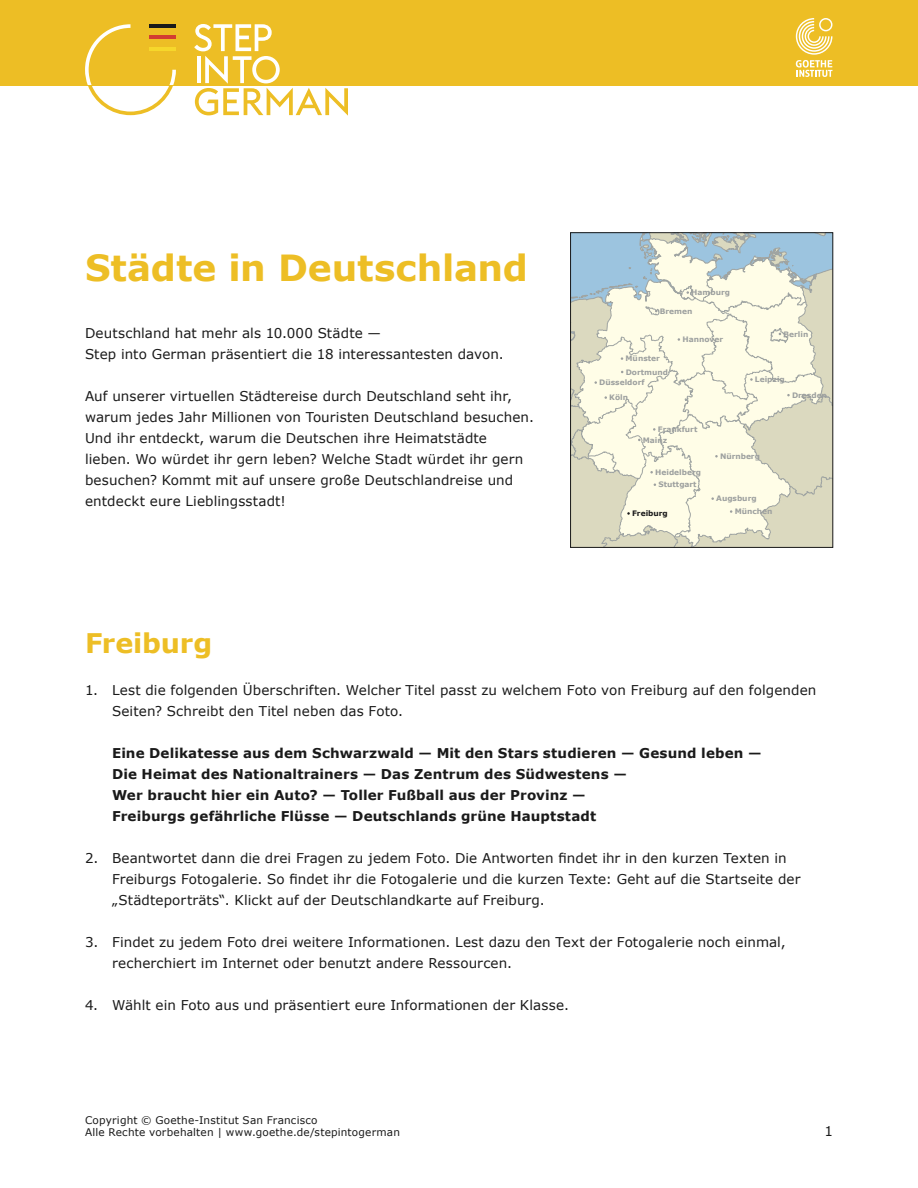
<style>
.page{position:relative;width:918px;height:1188px;background:#fff}
.page>*{position:absolute;margin:0;border:0;box-sizing:border-box;transform-origin:0 0}
.t1{font:700 36px "Verdana";letter-spacing:-.005em;color:#edbe25}
.t2{font:700 27px "Verdana";letter-spacing:-.005em;color:#edbe25}
.t3{font:13.5px/21px "Verdana";letter-spacing:.01em;color:#1a1a1a}
.t4{font:700 13.5px/21px "Verdana";letter-spacing:.01em;color:#1a1a1a}
.t5{font:10.5px/11.2px "Verdana";letter-spacing:.02em;color:#1a1a1a}
.t6{font:700 7.5px/13.4px "Verdana";color:#9da09f}
.t7{font:700 7.5px "Verdana";color:#1a1a1a}
</style>
<div class="page">
<svg style="left:572px;top:235px;width:259px;height:311px;background:#e5e8d7"></svg>
<div style="left:570px;top:233px;width:263px;height:315px;border:1px solid #1a1a1a"></div>
<div style="left:0;top:0;width:918px;height:85px;background:#edbe25"></div>
<svg style="left:796px;top:18px;width:36px;height:59px"></svg>
<svg style="left:194px;top:24px;width:154px;height:92px"></svg>
<svg style="left:85px;top:24px;width:91px;height:91px"></svg>
<h1 class="t1" style="left:85px;top:245px;width:445px">Städte in Deutschland</h1>
<p class="t3" style="left:85px;top:322px;width:420px">Deutschland hat mehr als 10.000 Städte —<br>Step into German präsentiert die 18 interessantesten davon.</p>
<p class="t3" style="left:85px;top:385px;width:450px">Auf unserer virtuellen Städtereise durch Deutschland seht ihr, warum jedes Jahr Millionen von Touristen Deutschland besuchen.<br>Und ihr entdeckt, warum die Deutschen ihre Heimatstädte lieben. Wo würdet ihr gern leben? Welche Stadt würdet ihr gern besuchen? Kommt mit auf unsere große Deutschlandreise und entdeckt eure Lieblingsstadt!</p>
<p class="t6" style="left:691px;top:286px;width:40px">Hamburg</p>
<p class="t6" style="left:660px;top:304px;width:34px">Bremen</p>
<p class="t6" style="left:682px;top:333px;width:42px">Hannover</p>
<p class="t6" style="left:626px;top:352px;width:44px">Münster<br>Dortmund</p>
<p class="t6" style="left:609px;top:391px;width:20px">Köln</p>
<p class="t6" style="left:599px;top:376px;width:47px">Düsseldorf</p>
<p class="t6" style="left:658px;top:422px;width:41px">Frankfurt</p>
<p class="t6" style="left:643px;top:433px;width:26px">Mainz</p>
<p class="t6" style="left:783px;top:327px;width:26px">Berlin</p>
<p class="t6" style="left:755px;top:373px;width:31px">Leipzig</p>
<p class="t6" style="left:792px;top:388px;width:36px">Dresden</p>
<p class="t6" style="left:655px;top:465px;width:47px">Heidelberg</p>
<p class="t6" style="left:658px;top:478px;width:40px">Stuttgart</p>
<p class="t7" style="left:632px;top:508px;width:37px">Freiburg</p>
<p class="t6" style="left:720px;top:449px;width:41px">Nürnberg</p>
<p class="t6" style="left:735px;top:492px;width:39px;line-height:12.9px;text-indent:-18px">Augsburg<br>München</p>
<h2 class="t2" style="left:85px;top:626px;width:129px">Freiburg</h2>
<p class="t3" style="left:112px;top:679px;width:706px;text-indent:-27px">1. Lest die folgenden Überschriften. Welcher Titel passt zu welchem Foto von Freiburg auf den folgenden<br>Seiten? Schreibt den Titel neben das Foto.</p>
<p class="t4" style="left:112px;top:742px;width:651px">Eine Delikatesse aus dem Schwarzwald — Mit den Stars studieren — Gesund leben — Die Heimat des Nationaltrainers — Das Zentrum des Südwestens —<br>Wer braucht hier ein Auto? — Toller Fußball aus der Provinz —<br>Freiburgs gefährliche Flüsse — Deutschlands grüne Hauptstadt</p>
<p class="t3" style="left:112px;top:847px;width:690px;text-indent:-27px">2. Beantwortet dann die drei Fragen zu jedem Foto. Die Antworten findet ihr in den kurzen Texten in<br>Freiburgs Fotogalerie. So findet ihr die Fotogalerie und die kurzen Texte: Geht auf die Startseite der „Städteporträts“. Klickt auf der Deutschlandkarte auf Freiburg.</p>
<p class="t3" style="left:112px;top:931px;width:675px;text-indent:-27px">3. Findet zu jedem Foto drei weitere Informationen. Lest dazu den Text der Fotogalerie noch einmal, recherchiert im Internet oder benutzt andere Ressourcen.</p>
<p class="t3" style="left:85px;top:994px;width:485px">4. Wählt ein Foto aus und präsentiert eure Informationen der Klasse.</p>
<p class="t5" style="left:85px;top:1115px;width:316px">Copyright © Goethe-Institut San Francisco<br>Alle Rechte vorbehalten | www.goethe.de/stepintogerman</p>
<p class="t3" style="left:824px;top:1120px;width:10px">1</p>
</div>
